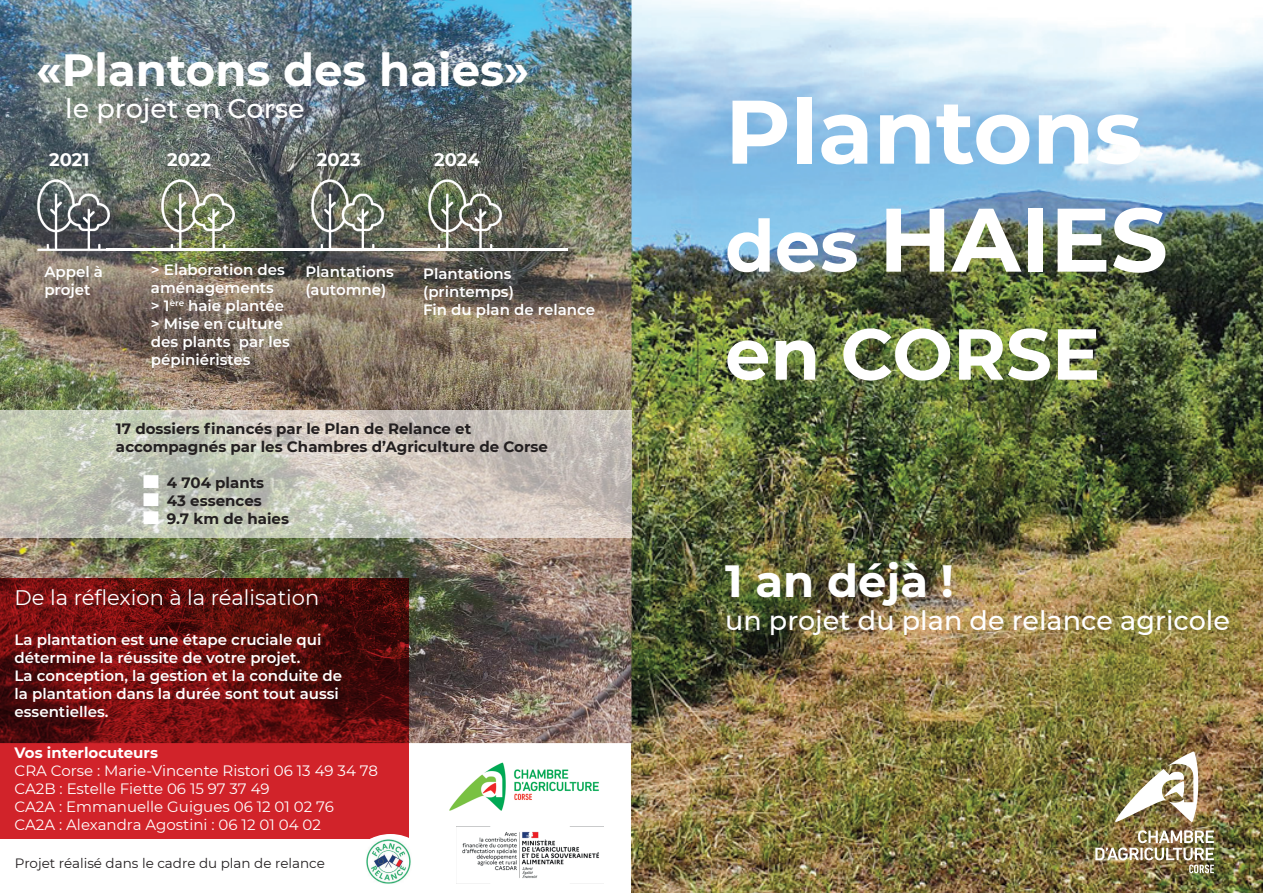
<style>
.page{position:relative;width:1263px;height:893px;background:#fff}
.page>*{position:absolute;margin:0;border:0;box-sizing:border-box;transform-origin:0 0}
.t1{font:700 90px/108px "Montserrat";color:#fff}
.t2{font:700 72px "Montserrat";color:#fff}
.t3{font:700 45px "Montserrat";color:#fff}
.t4{font:500 27px "Montserrat";color:#fff}
.t5{font:21px "Montserrat";color:#fff}
.t6{font:700 18px "Montserrat";color:#fff}
.t7{font:600 15px/18px "Montserrat";color:#fff}
.t8{font:15px/18px "Montserrat";color:#fff}
.t9{font:700 15px/18px "Montserrat";color:#231f20}
.t10{font:700 15px "Montserrat";color:#fff}
.t11{font:13.5px "Montserrat";color:#231f20}
.s1{font-size:72px}
</style>
<div class="page">
<img style="left:631px;top:0;width:632px;height:893px">
<img style="left:0;top:0;width:631px;height:743px">
<svg style="left:0;top:579px;width:409px;height:260px;background:#8a1518"></svg>
<img style="left:1115px;top:752px;width:83px;height:70px">
<img style="left:1095px;top:830px;width:119px;height:43px">
<div style="left:355px;top:834px;width:71px;height:54px;background:#fff;border-radius:50%"></div>
<img style="left:366px;top:838px;width:45px;height:46px">
<img style="left:36px;top:177px;width:75px;height:75px">
<hr style="left:107px;top:248px;width:461px;height:2px;background:#fff">
<img style="left:161px;top:177px;width:74px;height:75px">
<img style="left:310px;top:177px;width:75px;height:75px">
<img style="left:428px;top:177px;width:74px;height:75px">
<svg style="left:0;top:410px;width:631px;height:128px;background:#c8c6ba"></svg>
<div style="left:143px;top:475px;width:15px;height:13px;background:#fff;border:2px solid #fff"></div>
<div style="left:143px;top:493px;width:15px;height:13px;background:#fff;border:2px solid #fff"></div>
<div style="left:143px;top:511px;width:15px;height:13px;background:#fff;border:2px solid #fff"></div>
<img style="left:449px;top:762px;width:150px;height:49px">
<img style="left:457px;top:826px;width:146px;height:52px">
<h3 class="t3" style="left:36px;top:38px;width:495px">«Plantons des haies»</h3>
<h3 class="t4" style="left:65px;top:90px;width:241px">le projet en Corse</h3>
<p class="t6" style="left:49px;top:147px;width:42px">2021</p>
<p class="t6" style="left:167px;top:147px;width:45px">2022</p>
<p class="t6" style="left:317px;top:147px;width:45px">2023</p>
<p class="t6" style="left:434px;top:147px;width:47px">2024</p>
<p class="t7" style="left:44px;top:262px;width:60px">Appel à projet</p>
<p class="t7" style="left:151px;top:260px;width:140px">&gt; Elaboration des aménagements<br>&gt; 1<sup>ère</sup> haie plantée &gt; Mise en culture des plants par les pépiniéristes</p>
<p class="t7" style="left:423px;top:264px;width:173px">Plantations (printemps)<br>Fin du plan de relance</p>
<p class="t7" style="left:305px;top:262px;width:90px">Plantations (automne)</p>
<p class="t9" style="left:116px;top:419px;width:433px">17 dossiers financés par le Plan de Relance et accompagnés par les Chambres d’Agriculture de Corse</p>
<p class="t9" style="left:167px;top:473px;width:124px">4 704 plants<br>43 essences<br>9.7 km de haies</p>
<h3 class="t5" style="left:15px;top:583px;width:306px">De la réflexion à la réalisation</h3>
<p class="t7" style="left:15px;top:630px;width:329px">La plantation est une étape cruciale qui détermine la réussite de votre projet.<br>La conception, la gestion et la conduite de la plantation dans la durée sont tout aussi essentielles.</p>
<p class="t10" style="left:15px;top:741px;width:145px">Vos interlocuteurs</p>
<p class="t8" style="left:15px;top:761px;width:365px">CRA Corse : Marie-Vincente Ristori 06 13 49 34 78<br>CA2B : Estelle Fiette 06 15 97 37 49<br>CA2A : Emmanuelle Guigues 06 12 01 02 76<br>CA2A : Alexandra Agostini : 06 12 01 04 02</p>
<p class="t11" style="left:15px;top:854px;width:311px">Projet réalisé dans le cadre du plan de relance</p>
<h1 class="t1" style="left:725px;top:73px;width:444px">Plantons <span class="s1">des</span> HAIES</h1>
<h2 class="t2" style="left:725px;top:302px;width:377px">en CORSE</h2>
<h3 class="t3" style="left:725px;top:549px;width:230px">1 an déjà !</h3>
<h3 class="t4" style="left:725px;top:601px;width:506px">un projet du plan de relance agricole</h3>
</div>
